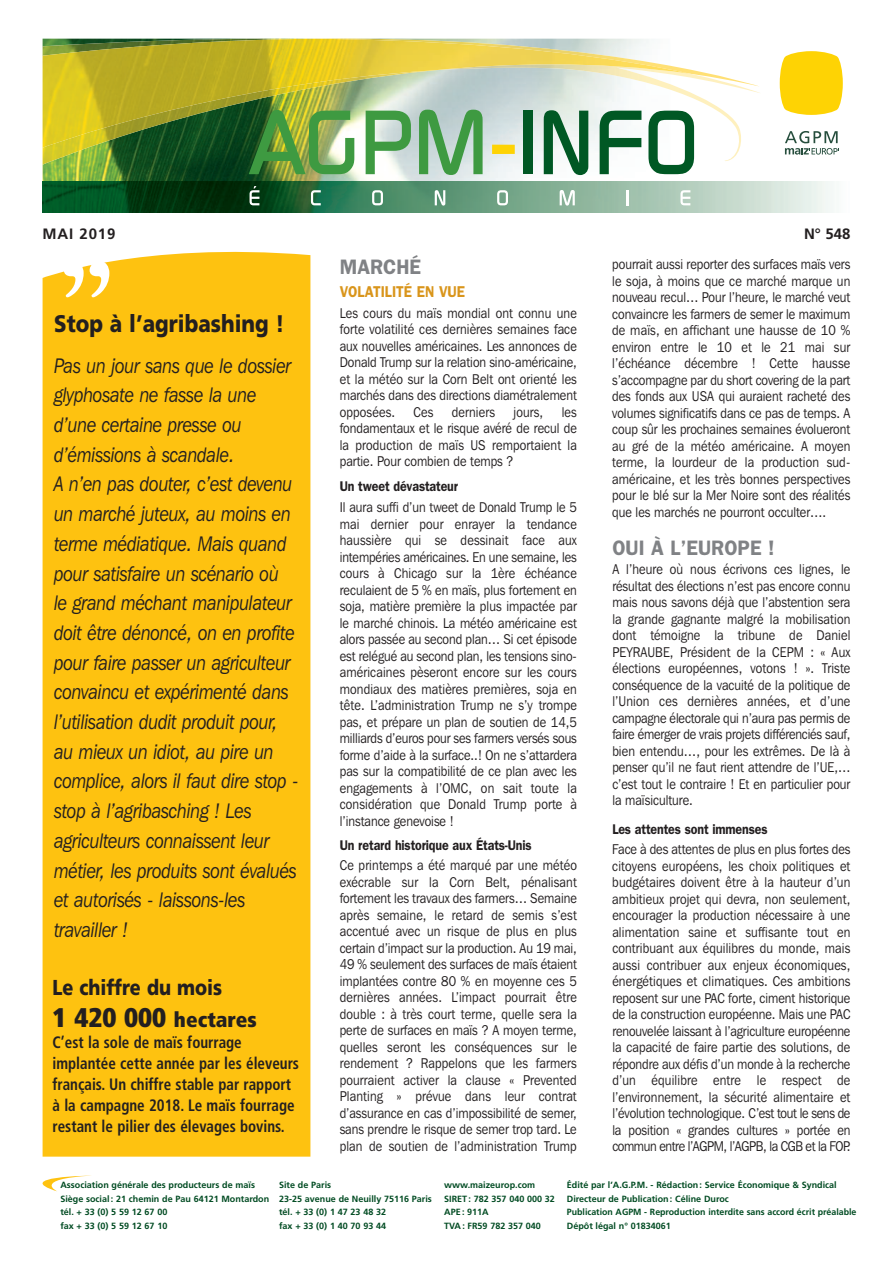
<style>
.page{position:relative;width:893px;height:1263px;background:#fff}
.page>*{position:absolute;margin:0;border:0;box-sizing:border-box;transform-origin:0 0}
.t1{font:900 24px "Frutiger";color:#231f20;scale:.85 1}
.t2{font:900 21.6px "Frutiger";color:#231f20;scale:.83 1}
.t3{font:italic 21px/29.7px "Franklin Gothic IT Cby BT";letter-spacing:-.01em;color:#231f20;scale:.86 1}
.t4{font:600 21px "Franklin Gothic";color:#808285;scale:.95 1}
.t5{font:900 condensed 21px "Frutiger";color:#231f20}
.t6{font:700 condensed 16.5px/21px "Frutiger";color:#231f20;scale:.91 1}
.t7{font:600 15.75px "Franklin Gothic";color:#d9951b;scale:.9 1}
.t8{font:700 15px "Frutiger";letter-spacing:.055em;color:#231f20}
.t9{font:14.1px/16.5px "Franklin Gothic IT Cby BT";color:#231f20;text-align:justify;scale:.88 1}
.t10{font:600 14.1px "Franklin Gothic";letter-spacing:-.01em;color:#231f20;scale:.88 1}
.t11{font:700 9px/13.5px "Frutiger";color:#004b22}
.s1{font-size:27px}
</style>
<div class="page">
<img style="left:43px;top:77px;width:790px;height:105px">
<svg style="left:249px;top:165px;width:105px;height:9px"></svg>
<svg style="left:366px;top:165px;width:45px;height:9px"></svg>
<svg style="left:419px;top:165px;width:64px;height:10px"></svg>
<div style="left:523px;top:111px;width:10px;height:63px;background:#005824"></div>
<svg style="left:544px;top:165px;width:44px;height:10px"></svg>
<svg style="left:600px;top:165px;width:41px;height:9px"></svg>
<svg style="left:648px;top:165px;width:46px;height:9px"></svg>
<svg style="left:43px;top:182px;width:790px;height:30px;background:#5f8f72"></svg>
<img style="left:43px;top:161px;width:717px;height:4px">
<svg style="left:780px;top:51px;width:63px;height:64px;background:#fed820"></svg>
<svg style="left:785px;top:131px;width:54px;height:24px"></svg>
<img style="left:43px;top:69px;width:718px;height:92px">
<img style="left:43px;top:39px;width:648px;height:109px">
<div style="left:43px;top:251px;width:267px;height:905px;background:#fec210"></div>
<svg style="left:64px;top:261px;width:45px;height:36px"></svg>
<svg style="left:42px;top:1175px;width:49px;height:16px"></svg>
<p class="t8" style="left:43px;top:228px;width:74px">MAI 2019</p>
<p class="t8" style="left:804px;top:228px;width:48px">N° 548</p>
<h3 class="t4" style="left:340px;top:254px;width:87px">MARCHÉ</h3>
<p class="t7" style="left:340px;top:282px;width:141px">VOLATILITÉ EN VUE</p>
<p class="t9" style="left:340px;top:306px;width:271px">Les cours du maïs mondial ont connu une forte volatilité ces dernières semaines face aux nouvelles américaines. Les annonces de Donald Trump sur la relation sino-américaine, et la météo sur la Corn Belt ont orienté les marchés dans des directions diamétralement opposées.</p>
<p class="t9" style="left:612px;top:257px;width:272px">pourrait aussi reporter des surfaces maïs vers le soja, à moins que ce marché marque un nouveau recul… Pour l’heure, le marché veut convaincre les farmers de semer le maximum de maïs, en affichant une hausse de 10 % environ entre le 10 et le 21 mai sur l’échéance décembre ! Cette hausse s’accompagne par du short covering de la part des fonds aux USA qui auraient racheté des volumes significatifs dans ce pas de temps. A coup sûr les prochaines semaines évolueront au gré de la météo américaine. A moyen terme, la lourdeur de la production sud&shy;américaine, et les très bonnes perspectives pour le blé sur la Mer Noire sont des réalités que les marchés ne pourront occulter….</p>
<h3 class="t4" style="left:612px;top:535px;width:172px">OUI À L’EUROPE !</h3>
<p class="t9" style="left:612px;top:562px;width:272px">A l’heure où nous écrivons ces lignes, le résultat des élections n’est pas encore connu mais nous savons déjà que l’abstention sera la grande gagnante malgré la mobilisation dont témoigne la tribune de Daniel PEYRAUBE, Président de la CEPM : « Aux élections européennes, votons ! ». Triste conséquence de la vacuité de la politique de l’Union ces dernières années, et d’une campagne électorale qui n’aura pas permis de faire émerger de vrais projets différenciés sauf, bien entendu…, pour les extrêmes. De là à penser qu’il ne faut rient attendre de l’UE,… c’est tout le contraire ! Et en particulier pour la maïsiculture.</p>
<p class="t10" style="left:612px;top:820px;width:178px">Les attentes sont immenses</p>
<p class="t9" style="left:612px;top:842px;width:272px">Face à des attentes de plus en plus fortes des citoyens européens, les choix politiques et budgétaires doivent être à la hauteur d’un ambitieux projet qui devra, non seulement, encourager la production nécessaire à une alimentation saine et suffisante tout en contribuant aux équilibres du monde, mais aussi contribuer aux enjeux économiques, énergétiques et climatiques. Ces ambitions reposent sur une PAC forte, ciment historique de la construction européenne. Mais une PAC renouvelée laissant à l’agriculture européenne la capacité de faire partie des solutions, de répondre aux défis d’un monde à la recherche d’un équilibre entre le respect de l’environnement, la sécurité alimentaire et l’évolution technologique. C’est tout le sens de la position « grandes cultures » portée en commun entre l’AGPM, l’AGPB, la CGB et la FOP.</p>
<h1 class="t1" style="left:54px;top:313px;width:273px">Stop à l’agribashing !</h1>
<p class="t3" style="left:54px;top:352px;width:286px">Pas un jour sans que le dossier glyphosate ne fasse la une d’une certaine presse ou d’émissions à scandale.<br>A n’en pas douter, c’est devenu un marché juteux, au moins en terme médiatique. Mais quand pour satisfaire un scénario où<br>le grand méchant manipulateur doit être dénoncé, on en profite pour faire passer un agriculteur convaincu et expérimenté dans l’utilisation dudit produit pour, au mieux un idiot, au pire un complice, alors il faut dire stop - stop à l’agribasching ! Les agriculteurs connaissent leur métier, les produits sont évalués et autorisés - laissons-les travailler !</p>
<p class="t9" style="left:414px;top:405px;width:24px">Ces</p>
<p class="t9" style="left:452px;top:405px;width:51px">derniers</p>
<p class="t9" style="left:513px;top:405px;width:35px">jours,</p>
<p class="t9" style="left:340px;top:405px;width:271px;text-indent:222px">les fondamentaux et le risque avéré de recul de la production de maïs US remportaient la partie. Pour combien de temps ?</p>
<p class="t10" style="left:340px;top:478px;width:136px">Un tweet dévastateur</p>
<p class="t9" style="left:340px;top:500px;width:271px">Il aura suffi d’un tweet de Donald Trump le 5 mai dernier pour enrayer la tendance haussière qui se dessinait face aux intempéries américaines. En une semaine, les cours à Chicago sur la 1ère échéance reculaient de 5 % en maïs, plus fortement en soja, matière première la plus impactée par le marché chinois. La météo américaine est alors passée au second plan… Si cet épisode est relégué au second plan, les tensions sino&shy;américaines pèseront encore sur les cours mondiaux des matières premières, soja en tête. L’administration Trump ne s’y trompe pas, et prépare un plan de soutien de 14,5 milliards d’euros pour ses farmers versés sous forme d’aide à la surface..! On ne s’attardera pas sur la compatibilité de ce plan avec les engagements à l’OMC, on sait toute la considération que Donald Trump porte à l’instance genevoise !</p>
<p class="t10" style="left:340px;top:836px;width:220px">Un retard historique aux États-Unis</p>
<p class="t9" style="left:340px;top:858px;width:271px">Ce printemps a été marqué par une météo exécrable sur la Corn Belt, pénalisant fortement les travaux des farmers… Semaine après semaine, le retard de semis s’est accentué avec un risque de plus en plus certain d’impact sur la production. Au 19 mai, 49 % seulement des surfaces de maïs étaient implantées contre 80 % en moyenne ces 5 dernières années. L’impact pourrait être double : à très court terme, quelle sera la perte de surfaces en maïs ? A moyen terme, quelles seront les conséquences sur le rendement ? Rappelons que les farmers pourraient activer la clause « Prevented Planting » prévue dans leur contrat d’assurance en cas d’impossibilité de semer, sans prendre le risque de semer trop tard. Le plan de soutien de l’administration Trump</p>
<h2 class="t2" style="left:53px;top:979px;width:206px">Le chiffre du mois</h2>
<h3 class="t5" style="left:53px;top:1011px;width:206px"><span class="s1">1 420 000</span> hectares</h3>
<p class="t6" style="left:53px;top:1033px;width:272px">C’est la sole de maïs fourrage implantée cette année par les éleveurs français. Un chiffre stable par rapport à la campagne 2018. Le maïs fourrage restant le pilier des élevages bovins.</p>
<p class="t11" style="left:60px;top:1179px;width:210px">Association générale des producteurs de maïs Siège social: 21 chemin de Pau 64121 Montardon tél. + 33 (0) 5 59 12 67 00<br>fax + 33 (0) 5 59 12 67 10</p>
<p class="t11" style="left:279px;top:1179px;width:154px">Site de Paris<br>23-25 avenue de Neuilly 75116 Paris tél. + 33 (0) 1 47 23 48 32<br>fax + 33 (0) 1 40 70 93 44</p>
<p class="t11" style="left:444px;top:1179px;width:112px">www.maizeurop.com<br>SIRET: 782 357 040 000 32<br>APE : 911A<br>TVA: FR59 782 357 040</p>
<p class="t11" style="left:567px;top:1179px;width:291px">Édité par l’A.G.P.M. - Rédaction: Service Économique &amp; Syndical Directeur de Publication: Céline Duroc<br>Publication AGPM - Reproduction interdite sans accord écrit préalable Dépôt légal n° 01834061</p>
</div>
